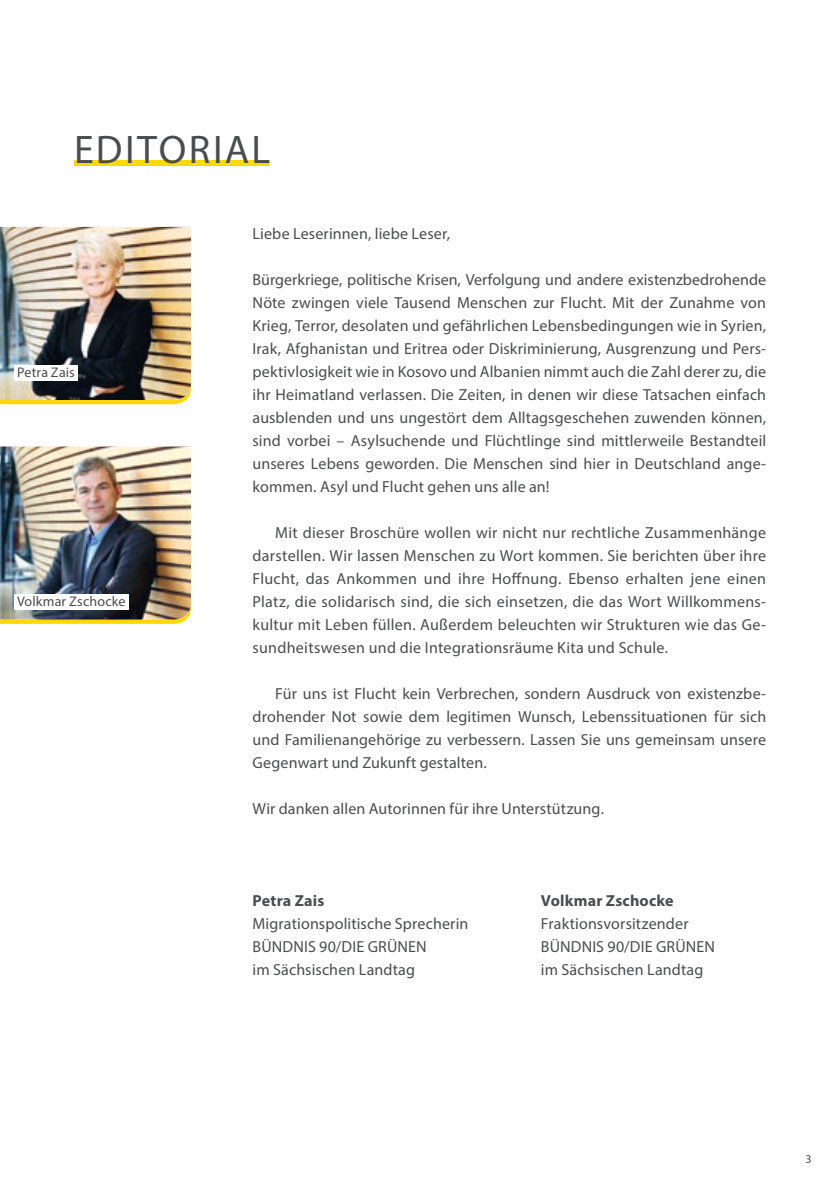
<style>
.page{position:relative;width:840px;height:1191px;background:#fff}
.page>*{position:absolute;margin:0;border:0;box-sizing:border-box;transform-origin:0 0}
.t1{font:40px "Myriad Pro";letter-spacing:.06em;color:#4b4c4d}
.Fließtext_o_E{font:16px/23px "Myriad Pro";letter-spacing:.01em;color:#4b4c4d;text-align:justify}
.Fließtext{font:16px/23px "Myriad Pro";letter-spacing:.015em;color:#4b4c4d;text-align:justify}
.Fließtext_o_E-2{font:700 16px "Myriad Pro";letter-spacing:.015em;color:#4b4c4d}
.Bildunterschriften{font:14px "Myriad Pro";letter-spacing:.01em;color:#4b4c4d}
.Fließtext_o_E-3{font:12px "Myriad Pro";color:#4b4c4d}
</style>
<div class="page">
<div style="left:74px;top:160px;width:194px;height:6px;background:#ffd800"></div>
<svg style="left:0;top:400px;width:186px;height:4px"></svg>
<img style="left:0;top:227px;width:191px;height:173px">
<svg style="left:0;top:619px;width:187px;height:5px"></svg>
<img style="left:0;top:446px;width:191px;height:173px">
<div style="left:14px;top:365px;width:64px;height:16px;background:#fff"></div>
<div style="left:14px;top:594px;width:114px;height:16px;background:#fff"></div>
<p class="t1" style="left:74px;top:125px;width:197px">EDITORIAL</p>
<p class="Bildunterschriften" style="left:17px;top:364px;width:59px">Petra Zais</p>
<p class="Bildunterschriften" style="left:17px;top:592px;width:110px">Volkmar Zschocke</p>
<p class="Fließtext_o_E" style="left:252px;top:222px;width:199px">Liebe Leserinnen, liebe Leser,</p>
<p class="Fließtext_o_E" style="left:252px;top:268px;width:515px">Bürgerkriege, politische Krisen, Verfolgung und andere existenzbedrohende Nöte zwingen viele Tausend Menschen zur Flucht. Mit der Zunahme von Krieg, Terror, desolaten und gefährlichen Lebensbedingungen wie in Syrien, Irak, Afghanistan und Eritrea oder Diskriminierung, Ausgrenzung und Pers&shy;pektivlosigkeit wie in Kosovo und Albanien nimmt auch die Zahl derer zu, die ihr Heimatland verlassen. Die Zeiten, in denen wir diese Tatsachen einfach ausblenden und uns ungestört dem Alltagsgeschehen zuwenden können, sind vorbei – Asylsuchende und Flüchtlinge sind mittlerweile Bestandteil unseres Lebens geworden. Die Menschen sind hier in Deutschland ange&shy;kommen. Asyl und Flucht gehen uns alle an!</p>
<p class="Fließtext" style="left:252px;top:521px;width:515px;text-indent:23px">Mit dieser Broschüre wollen wir nicht nur rechtliche Zusammenhänge darstellen. Wir lassen Menschen zu Wort kommen. Sie berichten über ihre Flucht, das Ankommen und ihre Hoffnung. Ebenso erhalten jene einen Platz, die solidarisch sind, die sich einsetzen, die das Wort Willkommens&shy;kultur mit Leben füllen. Außerdem beleuchten wir Strukturen wie das Ge&shy;sundheitswesen und die Integrationsräume Kita und Schule.</p>
<p class="Fließtext" style="left:252px;top:682px;width:515px;text-indent:23px">Für uns ist Flucht kein Verbrechen, sondern Ausdruck von existenzbe&shy;drohender Not sowie dem legitimen Wunsch, Lebenssituationen für sich und Familienangehörige zu verbessern. Lassen Sie uns gemeinsam unsere Gegenwart und Zukunft gestalten.</p>
<p class="Fließtext_o_E" style="left:252px;top:797px;width:353px">Wir danken allen Autorinnen für ihre Unterstützung.</p>
<p class="Fließtext_o_E-2" style="left:252px;top:890px;width:73px">Petra Zais</p>
<p class="Fließtext_o_E-2" style="left:540px;top:890px;width:134px">Volkmar Zschocke</p>
<p class="Fließtext_o_E" style="left:252px;top:912px;width:217px">Migrationspolitische Sprecherin</p>
<p class="Fließtext_o_E" style="left:540px;top:912px;width:149px">Fraktionsvorsitzender</p>
<p class="Fließtext_o_E" style="left:252px;top:935px;width:175px">BÜNDNIS 90/DIE GRÜNEN</p>
<p class="Fließtext_o_E" style="left:540px;top:935px;width:175px">BÜNDNIS 90/DIE GRÜNEN</p>
<p class="Fließtext_o_E" style="left:252px;top:958px;width:164px">im Sächsischen Landtag</p>
<p class="Fließtext_o_E" style="left:540px;top:958px;width:164px">im Sächsischen Landtag</p>
<p class="Fließtext_o_E-3" style="left:805px;top:1151px;width:8px">3</p>
</div>
